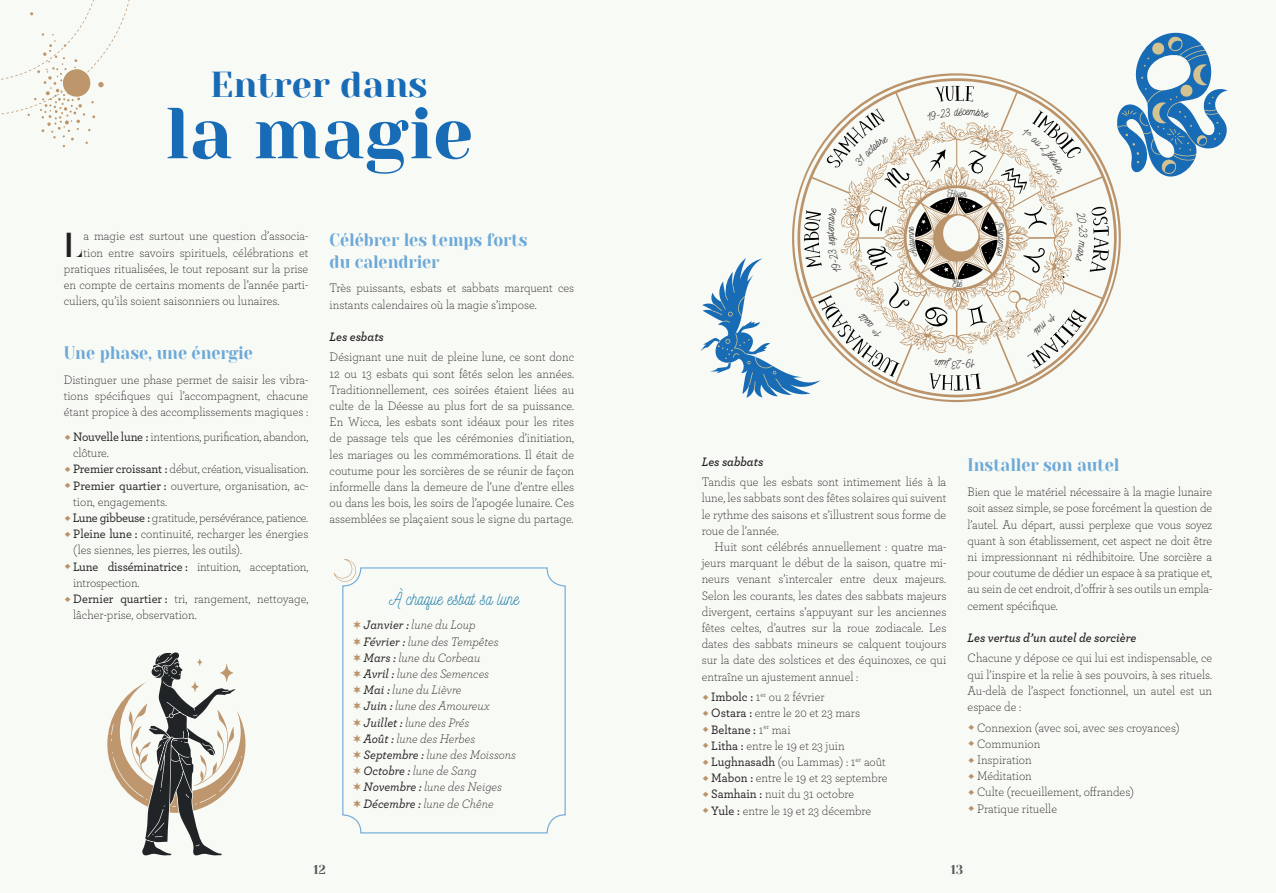
<style>
.page{position:relative;width:1276px;height:893px;background:#f8faf5}
.page>*{position:absolute;margin:0;border:0;box-sizing:border-box;transform-origin:0 0}
.Mois{font:72px "Yeseva One";color:#186bb5}
.Mois-2{font:36px "Yeseva One";color:#186bb5}
.Txt_courant{font:34.5px "Didot HTF M64 Medium";color:#231f20;scale:.95 1}
.Inter_Intro{font:18px/21.6px "Yeseva One";color:#6da9d8;scale:.9 1}
.Titre_Encadré_Mon_rituel{font:18px "Nickainley";color:#388bb5;scale:.9 1}
.Txt_courant-2{font:300 12.9px/16.2px "Archer Pro";color:#231f20;text-align:justify;scale:.95 1}
.t1{font:italic 300 12.9px "Archer Pro";color:#231f20;scale:.95 1}
.Intro_Inter_3{font:italic 600 12.9px "Archer Pro";color:#231f20;scale:.95 1}
.Txt_courant-3{font:300 12.9px "Archer Pro";letter-spacing:-.02em;color:#231f20;scale:.95 1}
.t2{font:500 12.9px "Archer Pro";color:#231f20;scale:.95 1}
.t3{font:12.9px "Yeseva One";color:#57585a;scale:.95 1}
.Saint{font:9.9px "Nickainley";color:#231f20;scale:.95 1}
.s1{font-weight:500}
.s2{font-weight:300}
</style>
<div class="page">
<svg style="left:1px;top:0;width:129px;height:147px"></svg>
<div style="left:342px;top:567px;width:224px;height:266px;border:1px solid #6da9d8;border-radius:18px"></div>
<svg style="left:334px;top:559px;width:32px;height:31px"></svg>
<svg style="left:107px;top:652px;width:138px;height:203px"></svg>
<svg style="left:918px;top:73px;width:203px;height:329px"></svg>
<svg style="left:855px;top:78px;width:261px;height:319px"></svg>
<svg style="left:935px;top:86px;width:39px;height:16px"></svg>
<svg style="left:1116px;top:32px;width:112px;height:146px"></svg>
<svg style="left:700px;top:108px;width:408px;height:290px"></svg>
<p class="Mois-2" style="left:210px;top:63px;width:219px">Entrer dans</p>
<p class="Mois" style="left:165px;top:91px;width:310px">la magie</p>
<p class="Txt_courant" style="left:63px;top:224px;width:23px">L</p>
<p class="Txt_courant-2" style="left:84px;top:228px;width:238px">a magie est surtout une question d’associa-</p>
<p class="Txt_courant-2" style="left:84px;top:244px;width:238px">tion entre savoirs spirituels, célébrations et</p>
<p class="Txt_courant-2" style="left:64px;top:260px;width:259px">pratiques ritualisées, le tout reposant sur la prise</p>
<p class="Txt_courant-2" style="left:64px;top:276px;width:259px">en compte de certains moments de l’année parti-</p>
<p class="Txt_courant-2" style="left:64px;top:292px;width:229px">culiers, qu’ils soient saisonniers ou lunaires.</p>
<p class="Inter_Intro" style="left:64px;top:343px;width:211px">Une phase, une énergie</p>
<p class="Txt_courant-2" style="left:64px;top:371px;width:259px">Distinguer une phase permet de saisir les vibra&shy;tions spécifiques qui l’accompagnent, chacune étant propice à des accomplissements magiques :</p>
<p class="Txt_courant-2" style="left:73px;top:428px;width:249px"><span class="s1">Nouvelle lune :</span> intentions, purification, abandon, clôture.</p>
<p class="Txt_courant-2" style="left:73px;top:461px;width:249px"><span class="s1">Premier croissant :</span> début, création, visualisation.</p>
<p class="Txt_courant-2" style="left:73px;top:477px;width:249px"><span class="s1">Premier quartier :</span> ouverture, organisation, ac&shy;tion, engagements.</p>
<p class="Txt_courant-3" style="left:73px;top:509px;width:249px"><span class="s1">Lune gibbeuse :</span> gratitude, persévérance, patience.</p>
<p class="Txt_courant-2" style="left:73px;top:525px;width:249px"><span class="s1">Pleine lune :</span> continuité, recharger les énergies (les siennes, les pierres, les outils).</p>
<p class="Txt_courant-2" style="left:73px;top:558px;width:249px"><span class="s1">Lune disséminatrice :</span> intuition, acceptation, introspection.</p>
<p class="Txt_courant-2" style="left:73px;top:590px;width:249px"><span class="s1">Dernier quartier :</span> tri, rangement, nettoyage, lâcher-prise, observation.</p>
<p class="Inter_Intro" style="left:330px;top:230px;width:221px">Célébrer les temps forts du calendrier</p>
<p class="Txt_courant-2" style="left:330px;top:279px;width:259px">Très puissants, esbats et sabbats marquent ces instants calendaires où la magie s’impose.</p>
<p class="Intro_Inter_3" style="left:330px;top:327px;width:59px">Les esbats</p>
<p class="Txt_courant-2" style="left:330px;top:349px;width:259px">Désignant une nuit de pleine lune, ce sont donc 12 ou 13 esbats qui sont fêtés selon les années.<br>Traditionnellement, ces soirées étaient liées au culte de la Déesse au plus fort de sa puissance.<br>En Wicca, les esbats sont idéaux pour les rites de passage tels que les cérémonies d’initiation, les mariages ou les commémorations. Il était de coutume pour les sorcières de se réunir de façon informelle dans la demeure de l’une d’entre elles ou dans les bois, les soirs de l’apogée lunaire. Ces assemblées se plaçaient sous le signe du partage.</p>
<p class="Titre_Encadré_Mon_rituel" style="left:389px;top:587px;width:146px">À chaque esbat sa lune</p>
<p class="t1" style="left:364px;top:616px;width:119px"><span class="s1">Janvier :</span> lune du Loup</p>
<p class="t1" style="left:364px;top:633px;width:144px"><span class="s1">Février :</span> lune des Tempêtes</p>
<p class="t1" style="left:364px;top:649px;width:125px"><span class="s1">Mars :</span> lune du Corbeau</p>
<p class="t1" style="left:364px;top:665px;width:134px"><span class="s1">Avril :</span> lune des Semences</p>
<p class="t1" style="left:364px;top:681px;width:105px"><span class="s1">Mai :</span> lune du Lièvre</p>
<p class="t1" style="left:364px;top:697px;width:134px"><span class="s1">Juin :</span> lune des Amoureux</p>
<p class="t1" style="left:364px;top:714px;width:113px"><span class="s1">Juillet :</span> lune des Prés</p>
<p class="t1" style="left:364px;top:730px;width:119px"><span class="s1">Août :</span> lune des Herbes</p>
<p class="t1" style="left:364px;top:746px;width:162px"><span class="s1">Septembre :</span> lune des Moissons</p>
<p class="t1" style="left:364px;top:762px;width:120px"><span class="s1">Octobre :</span> lune de Sang</p>
<p class="t1" style="left:364px;top:778px;width:147px"><span class="s1">Novembre :</span> lune des Neiges</p>
<p class="t1" style="left:364px;top:795px;width:138px"><span class="s1">Décembre :</span> lune de Chêne</p>
<p class="Saint" style="left:955px;top:187px;width:3px">i</p>
<p class="Intro_Inter_3" style="left:702px;top:452px;width:66px">Les sabbats</p>
<p class="Txt_courant-2" style="left:702px;top:473px;width:259px">Tandis que les esbats sont intimement liés à la lune, les sabbats sont des fêtes solaires qui suivent le rythme des saisons et s’illustrent sous forme de roue de l’année.</p>
<p class="Txt_courant-2" style="left:702px;top:538px;width:259px;text-indent:13px">Huit sont célébrés annuellement : quatre ma&shy;jeurs marquant le début de la saison, quatre mi&shy;neurs venant s’intercaler entre deux majeurs.<br>Selon les courants, les dates des sabbats majeurs divergent, certains s’appuyant sur les anciennes fêtes celtes, d’autres sur la roue zodiacale. Les dates des sabbats mineurs se calquent toujours sur la date des solstices et des équinoxes, ce qui entraîne un ajustement annuel :</p>
<p class="Txt_courant-2" style="left:711px;top:688px;width:121px"><span class="s1">Imbolc :</span> 1<sup>er</sup> ou 2 février</p>
<p class="Txt_courant-2" style="left:711px;top:704px;width:158px"><span class="s1">Ostara :</span> entre le 20 et 23 mars</p>
<p class="t2" style="left:711px;top:720px;width:85px">Beltane : <span class="s2">1</span><sup>er</sup> <span class="s2">mai</span></p>
<p class="Txt_courant-2" style="left:711px;top:737px;width:142px"><span class="s1">Litha :</span> entre le 19 et 23 juin</p>
<p class="Txt_courant-2" style="left:711px;top:753px;width:185px"><span class="s1">Lughnasadh</span> (ou Lammas) : 1<sup>er</sup> août</p>
<p class="Txt_courant-2" style="left:711px;top:769px;width:187px"><span class="s1">Mabon :</span> entre le 19 et 23 septembre</p>
<p class="Txt_courant-2" style="left:711px;top:785px;width:152px"><span class="s1">Samhain :</span> nuit du 31 octobre</p>
<p class="Txt_courant-2" style="left:711px;top:802px;width:170px"><span class="s1">Yule :</span> entre le 19 et 23 décembre</p>
<p class="Inter_Intro" style="left:967px;top:455px;width:170px">Installer son autel</p>
<p class="Txt_courant-2" style="left:967px;top:483px;width:259px">Bien que le matériel nécessaire à la magie lunaire soit assez simple, se pose forcément la question de l’autel. Au départ, aussi perplexe que vous soyez quant à son établissement, cet aspect ne doit être ni impressionnant ni rédhibitoire. Une sorcière a pour coutume de dédier un espace à sa pratique et, au sein de cet endroit, d’offrir à ses outils un empla&shy;cement spécifique.</p>
<p class="Intro_Inter_3" style="left:967px;top:628px;width:179px">Les vertus d’un autel de sorcière</p>
<p class="Txt_courant-2" style="left:967px;top:649px;width:259px">Chacune y dépose ce qui lui est indispensable, ce qui l’inspire et la relie à ses pouvoirs, à ses rituels.<br>Au-delà de l’aspect fonctionnel, un autel est un espace de :</p>
<p class="Txt_courant-2" style="left:977px;top:719px;width:215px">Connexion (avec soi, avec ses croyances)</p>
<p class="Txt_courant-2" style="left:977px;top:735px;width:68px">Communion</p>
<p class="Txt_courant-2" style="left:977px;top:751px;width:59px">Inspiration</p>
<p class="Txt_courant-2" style="left:977px;top:767px;width:59px">Méditation</p>
<p class="Txt_courant-2" style="left:977px;top:783px;width:167px">Culte (recueillement, offrandes)</p>
<p class="Txt_courant-2" style="left:977px;top:800px;width:86px">Pratique rituelle</p>
<p class="t3" style="left:313px;top:862px;width:15px">12</p>
<p class="t3" style="left:951px;top:862px;width:14px">13</p>
</div>
